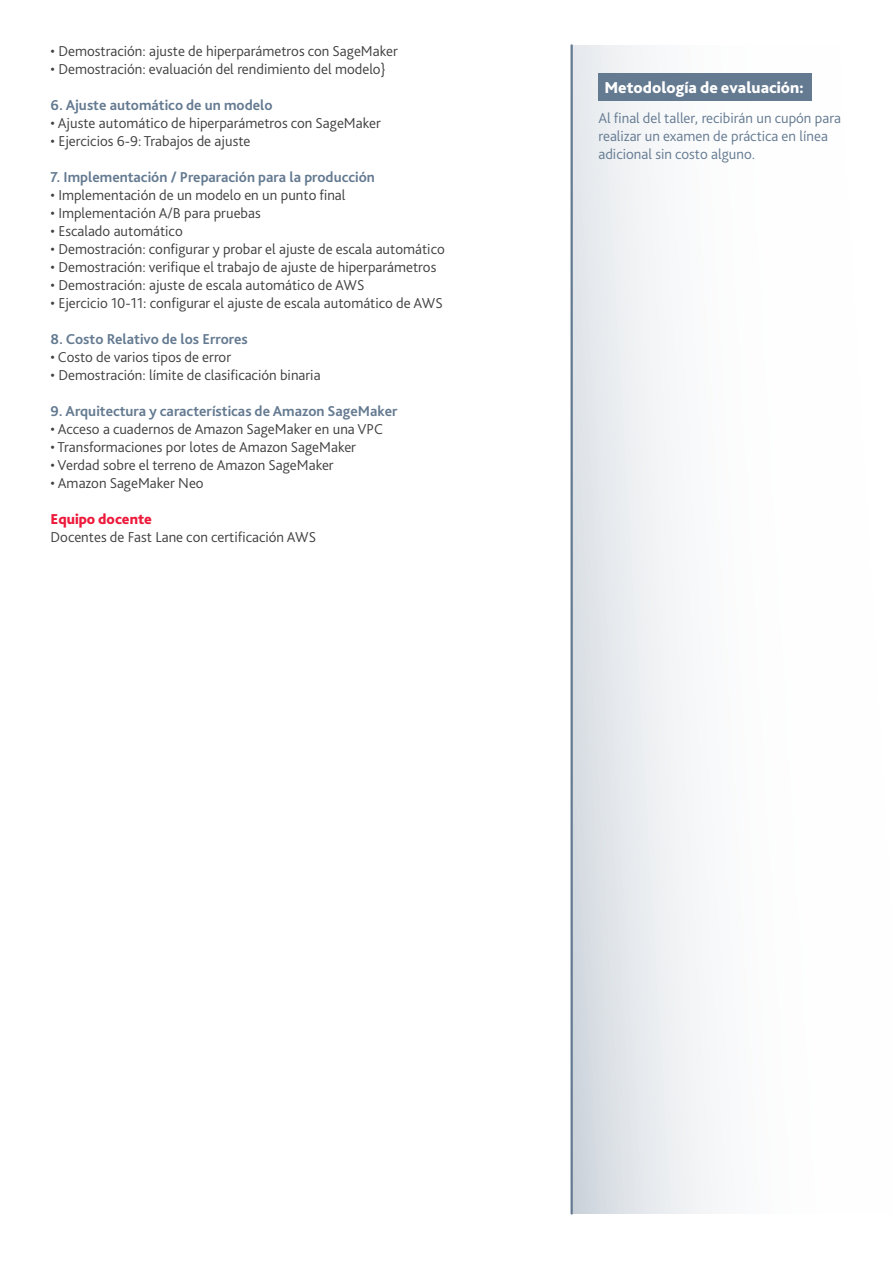
<style>
.page{position:relative;width:893px;height:1263px;background:#fff}
.page>*{position:absolute;margin:0;border:0;box-sizing:border-box;transform-origin:0 0}
.t1{font:800 16.5px "Bliss Pro";color:#fff}
.t2{font:300 15px "Bliss Pro";color:#404040}
.t3{font:700 15px "Bliss Pro";color:#647a91}
.t4{font:300 15px/18px "Bliss Pro";color:#647a91}
.t5{font:800 15px "Bliss Pro";color:#ed1a3b}
</style>
<div class="page">
<div style="left:573px;top:45px;width:320px;height:1168px;background:linear-gradient(to right,#e5e8ec,#fff)"></div>
<div style="left:598px;top:73px;width:214px;height:28px;background:#647a91"></div>
<hr style="left:570px;top:45px;width:3px;height:1168px;background:#647a91">
<p class="t2" style="left:51px;top:42px;width:349px">• Demostración: ajuste de hiperparámetros con SageMaker</p>
<p class="t2" style="left:51px;top:60px;width:336px">• Demostración: evaluación del rendimiento del modelo}</p>
<p class="t3" style="left:51px;top:96px;width:224px">6. Ajuste automático de un modelo</p>
<p class="t2" style="left:51px;top:114px;width:332px">• Ajuste automático de hiperparámetros con SageMaker</p>
<p class="t2" style="left:51px;top:132px;width:201px">• Ejercicios 6-9: Trabajos de ajuste</p>
<p class="t3" style="left:51px;top:168px;width:326px">7. Implementación / Preparación para la producción</p>
<p class="t2" style="left:51px;top:186px;width:296px">• Implementación de un modelo en un punto final</p>
<p class="t2" style="left:51px;top:204px;width:212px">• Implementación A/B para pruebas</p>
<p class="t2" style="left:51px;top:222px;width:134px">• Escalado automático</p>
<p class="t2" style="left:51px;top:240px;width:396px">• Demostración: configurar y probar el ajuste de escala automático</p>
<p class="t2" style="left:51px;top:258px;width:387px">• Demostración: verifique el trabajo de ajuste de hiperparámetros</p>
<p class="t2" style="left:51px;top:276px;width:315px">• Demostración: ajuste de escala automático de AWS</p>
<p class="t2" style="left:51px;top:294px;width:394px">• Ejercicio 10-11: configurar el ajuste de escala automático de AWS</p>
<p class="t3" style="left:51px;top:330px;width:199px">8. Costo Relativo de los Errores</p>
<p class="t2" style="left:51px;top:348px;width:182px">• Costo de varios tipos de error</p>
<p class="t2" style="left:51px;top:366px;width:272px">• Demostración: límite de clasificación binaria</p>
<p class="t3" style="left:51px;top:402px;width:348px">9. Arquitectura y características de Amazon SageMaker</p>
<p class="t2" style="left:51px;top:420px;width:334px">• Acceso a cuadernos de Amazon SageMaker en una VPC</p>
<p class="t2" style="left:51px;top:438px;width:307px">• Transformaciones por lotes de Amazon SageMaker</p>
<p class="t2" style="left:51px;top:456px;width:285px">• Verdad sobre el terreno de Amazon SageMaker</p>
<p class="t2" style="left:51px;top:474px;width:155px">• Amazon SageMaker Neo</p>
<p class="t5" style="left:51px;top:510px;width:103px">Equipo docente</p>
<p class="t2" style="left:51px;top:528px;width:267px">Docentes de Fast Lane con certificación AWS</p>
<p class="t1" style="left:604px;top:78px;width:201px">Metodología de evaluación:</p>
<p class="t4" style="left:598px;top:109px;width:244px">Al final del taller, recibirán un cupón para realizar un examen de práctica en línea adicional sin costo alguno.</p>
</div>
